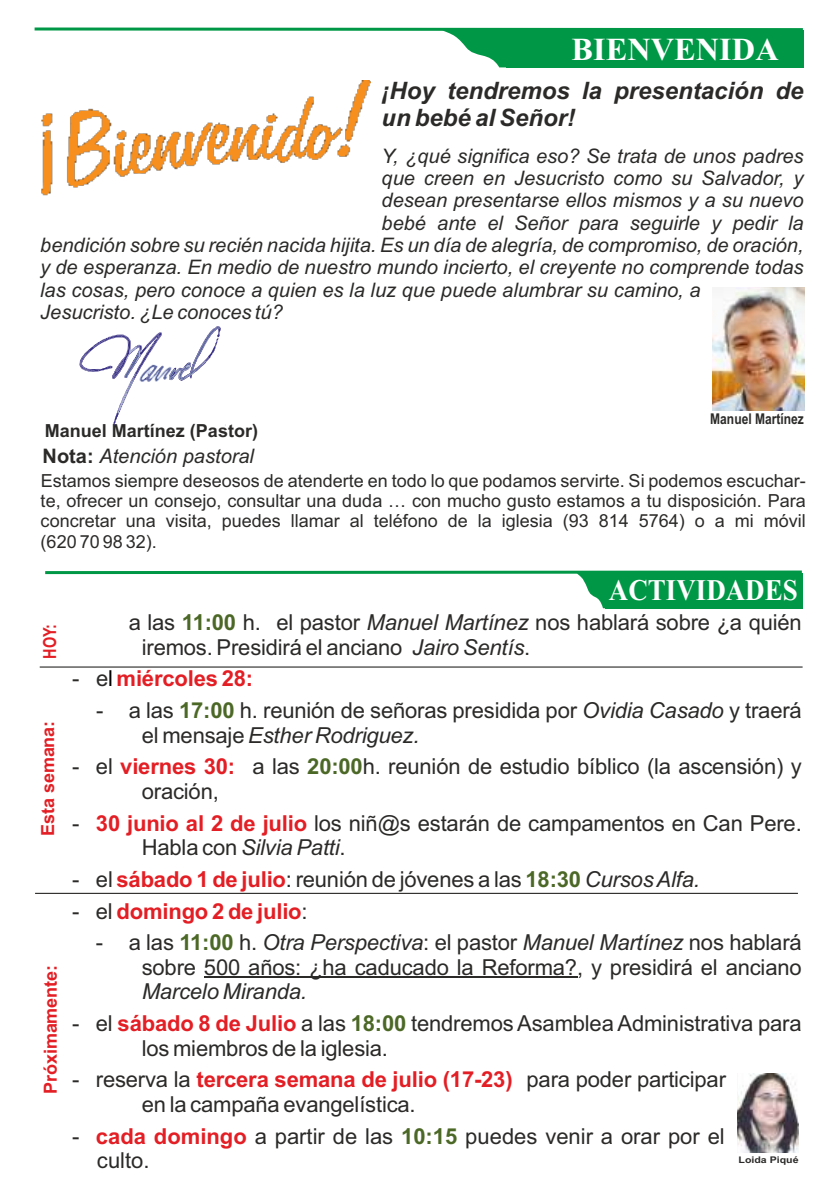
<style>
.page{position:relative;width:840px;height:1191px;background:#fff}
.page>*{position:absolute;margin:0;border:0;box-sizing:border-box;transform-origin:0 0}
.t1{font:700 32px "Times New Roman";color:#fefefe}
.t2{font:700 30px "Times New Roman";color:#fefefe;scale:.9 1}
.t3{font:italic 700 24px/26.8px "Arial";color:#2b2a29}
.t4{font:22px/24.6px "Arial";letter-spacing:-.01em;color:#2b2a29}
.t5{font:700 22px "Arial";letter-spacing:-.01em;color:#e31e24}
.t6{font:italic 22px "Arial";letter-spacing:-.01em;color:#2b2a29}
.t7{font:italic 20px "Arial";color:#2b2a29}
.t8{font:18px/20.2px "Arial";color:#2b2a29;text-align:justify}
.t9{font:700 18px "Arial";letter-spacing:-.01em;color:#e31e24}
.t10{font:700 18px "Arial";color:#2b2a29}
.t11{font:700 18px "Arial";letter-spacing:-.01em;color:#e31e24;scale:.8 1}
.t12{font:700 14.8px "Arial";color:#2b2a29;scale:.81 1}
.t13{font:700 9.2px "Arial";color:#2b2a29;scale:1.15 1}
.s1{font-weight:700;color:#4c6826}
.s2{font-style:italic}
.s3{font-weight:400;color:#2b2a29}
.s4{font-weight:400;color:#000}
.s5{font-weight:700;color:#e31e24}
.s6{font-weight:700;font-style:normal}
</style>
<div class="page">
<div style="left:506px;top:30px;width:297px;height:38px;background:#009846"></div>
<svg style="left:34px;top:27px;width:770px;height:40px"></svg>
<img style="left:712px;top:287px;width:92px;height:123px">
<svg style="left:79px;top:326px;width:142px;height:100px"></svg>
<svg style="left:577px;top:574px;width:27px;height:34px"></svg>
<div style="left:604px;top:573px;width:198px;height:35px;background:#009846"></div>
<svg style="left:45px;top:570px;width:756px;height:4px;background:#38ae6e"></svg>
<hr style="left:204px;top:977px;width:372px;height:1px;background:#2b2a29">
<img style="left:737px;top:1073px;width:61px;height:79px">
<hr style="left:40px;top:666px;width:762px;height:1px;background:#2b2a29">
<hr style="left:35px;top:892px;width:762px;height:2px;background:#2b2a29">
<img style="left:41px;top:81px;width:329px;height:115px">
<h1 class="t1" style="left:571px;top:38px;width:209px">BIENVENIDA</h1>
<p class="t3" style="left:381px;top:79px;width:423px">¡Hoy tendremos la presentación de un bebé al Señor!</p>
<p class="t7" style="left:381px;top:148px;width:423px">Y, ¿qué significa eso? Se trata de unos padres</p>
<p class="t7" style="left:381px;top:170px;width:423px">que creen en Jesucristo como su Salvador, y</p>
<p class="t7" style="left:381px;top:193px;width:423px">desean presentarse ellos mismos y a su nuevo</p>
<p class="t7" style="left:381px;top:215px;width:423px">bebé ante el Señor para seguirle y pedir la</p>
<p class="t7" style="left:40px;top:237px;width:764px">bendición sobre su recién nacida hijita. Es un día de alegría, de compromiso, de oración,</p>
<p class="t7" style="left:40px;top:260px;width:764px">y de esperanza. En medio de nuestro mundo incierto, el creyente no comprende todas</p>
<p class="t7" style="left:40px;top:282px;width:661px">las cosas, pero conoce a quien es la luz que puede alumbrar su camino, a</p>
<p class="t7" style="left:40px;top:304px;width:244px">Jesucristo. ¿Le conoces tú?</p>
<p class="t12" style="left:709px;top:413px;width:117px">Manuel Martínez</p>
<p class="t10" style="left:45px;top:424px;width:215px">Manuel Martínez (Pastor)</p>
<p class="t8" style="left:41px;top:472px;width:766px">Estamos siempre deseosos de atenderte en todo lo que podamos servirte. Si podemos escuchar&shy;te, ofrecer un consejo, consultar una duda … con mucho gusto estamos a tu disposición. Para concretar una visita, puedes llamar al teléfono de la iglesia (93 814 5764) o a mi móvil (620 70 98 32).</p>
<h2 class="t2" style="left:608px;top:580px;width:211px">ACTIVIDADES</h2>
<p class="t4" style="left:142px;top:612px;width:661px;text-indent:-13px">a las <span class="s1">11:00</span> h. el pastor <span class="s2">Manuel Martínez</span> nos hablará sobre ¿a quién iremos. Presidirá el anciano <span class="s2">Jairo Sentís</span>.</p>
<p class="t5" style="left:72px;top:670px;width:182px"><span class="s3">- e</span><span class="s4">l</span> miércoles 28:</p>
<p class="t4" style="left:142px;top:700px;width:661px;text-indent:-46px">- a las <span class="s1">17:00</span> h. reunión de señoras presidida por <span class="s2">Ovidia Casado</span> y traerá el mensaje <span class="s2">Esther Rodriguez.</span></p>
<p class="t4" style="left:142px;top:756px;width:661px;text-indent:-70px">- el <span class="s5">viernes 30:</span> a las <span class="s1">20:00</span>h. reunión de estudio bíblico (la ascensión) y oración,</p>
<p class="t4" style="left:142px;top:812px;width:661px;text-indent:-70px">- <span class="s5">30 junio al 2 de julio</span> los niñ@s estarán de campamentos en Can Pere.<br>Habla con <span class="s2">Silvia Patti</span>.</p>
<p class="t4" style="left:72px;top:869px;width:629px">- el <span class="s5">sábado 1 de julio</span>: reunión de jóvenes a las <span class="s1">18:30</span> <span class="s2">Cursos Alfa.</span></p>
<p class="t5" style="left:72px;top:902px;width:237px"><span class="s3">- el</span> domingo 2 de julio<span class="s3">:</span></p>
<p class="t4" style="left:96px;top:932px;width:707px;text-align:right">- a las <span class="s1">11:00</span> h. <span class="s2">Otra Perspectiva</span>: el pastor <span class="s2">Manuel Martínez</span> nos hablará sobre 500 años: ¿ha caducado la Reforma?, y presidirá el anciano</p>
<p class="t6" style="left:142px;top:983px;width:167px">Marcelo Miranda.</p>
<p class="t4" style="left:142px;top:1013px;width:661px;text-indent:-70px">- el <span class="s5">sábado 8 de Julio</span> a las <span class="s1">18:00</span> tendremos Asamblea Administrativa para los miembros de la iglesia.</p>
<p class="t4" style="left:142px;top:1069px;width:585px;text-indent:-70px">- reserva la <span class="s5">tercera semana de julio (17-23)</span> para poder participar en la campaña evangelística.</p>
<p class="t4" style="left:97px;top:1125px;width:629px;text-indent:-25px">- <span class="s5">cada domingo</span> a partir de las <span class="s1">10:15</span> puedes venir a orar por el culto.</p>
<p class="t7" style="left:43px;top:448px;width:213px"><span class="s6">Nota:</span> Atención pastoral</p>
<p class="t11" style="left:43px;top:659px;width:45px;rotate:-90deg">HOY:</p>
<p class="t9" style="left:41px;top:835px;width:116px;rotate:-90deg">Esta semana:</p>
<p class="t9" style="left:44px;top:1093px;width:130px;rotate:-90deg">Próximamente:</p>
<p class="t13" style="left:738px;top:1156px;width:54px">Loida Piqué</p>
</div>
